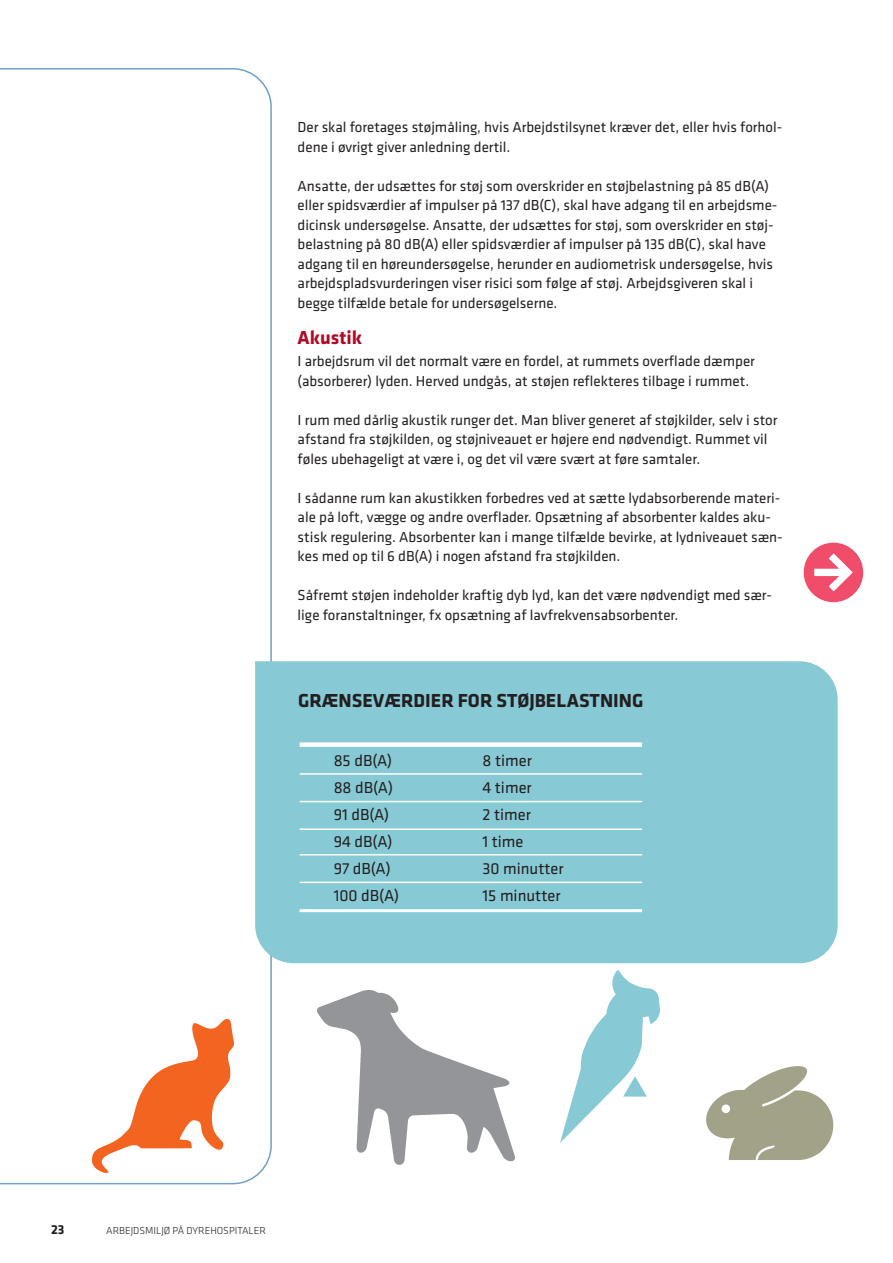
<style>
.page{position:relative;width:893px;height:1263px;background:#fff}
.page>*{position:absolute;margin:0;border:0;box-sizing:border-box;transform-origin:0 0}
.BAR_Brød{font:700 19.5px "Klavika";color:#231f20}
.mellemrubrik{font:700 19.5px "Klavika";color:#b00a27}
.BAR_Brød-2{font:16.5px "Klavika";color:#231f20}
.BAR_Brød-3{font:15px/19.5px "Klavika";color:#231f20}
.t1{font:700 13.5px "Klavika";color:#231f20}
.t2{font:300 10.5px "Klavika";color:#231f20}
</style>
<div class="page">
<svg style="left:0;top:68px;width:272px;height:1117px"></svg>
<svg style="left:804px;top:543px;width:59px;height:59px"></svg>
<div style="left:255px;top:661px;width:583px;height:302px;background:#87c9d4"></div>
<hr style="left:300px;top:801px;width:342px;height:1px;background:#fff">
<hr style="left:300px;top:773px;width:342px;height:2px;background:#fff">
<hr style="left:300px;top:828px;width:342px;height:2px;background:#fff">
<hr style="left:300px;top:854px;width:342px;height:1px;background:#fff">
<hr style="left:300px;top:882px;width:342px;height:1px;background:#fff">
<hr style="left:300px;top:909px;width:342px;height:3px;background:#fff">
<div style="left:300px;top:742px;width:342px;height:5px;background:#fff"></div>
<img style="left:317px;top:990px;width:197px;height:174px">
<img style="left:93px;top:1019px;width:140px;height:153px">
<img style="left:561px;top:971px;width:98px;height:171px">
<img style="left:706px;top:1066px;width:127px;height:94px">
<p class="BAR_Brød-3" style="left:298px;top:117px;width:486px">Der skal foretages støjmåling, hvis Arbejdstilsynet kræver det, eller hvis forhol&shy;dene i øvrigt giver anledning dertil.</p>
<p class="BAR_Brød-3" style="left:298px;top:175px;width:481px">Ansatte, der udsættes for støj som overskrider en støjbelastning på 85 dB(A) eller spidsværdier af impulser på 137 dB(C), skal have adgang til en arbejdsme&shy;dicinsk undersøgelse. Ansatte, der udsættes for støj, som overskrider en støj&shy;belastning på 80 dB(A) eller spidsværdier af impulser på 135 dB(C), skal have adgang til en høreundersøgelse, herunder en audiometrisk undersøgelse, hvis arbejdspladsvurderingen viser risici som følge af støj. Arbejdsgiveren skal i begge tilfælde betale for undersøgelserne.</p>
<p class="mellemrubrik" style="left:298px;top:323px;width:66px">Akustik</p>
<p class="BAR_Brød-3" style="left:298px;top:351px;width:459px">I arbejdsrum vil det normalt være en fordel, at rummets overflade dæmper (absorberer) lyden. Herved undgås, at støjen reflekteres tilbage i rummet.</p>
<p class="BAR_Brød-3" style="left:298px;top:409px;width:481px">I rum med dårlig akustik runger det. Man bliver generet af støjkilder, selv i stor afstand fra støjkilden, og støjniveauet er højere end nødvendigt. Rummet vil føles ubehageligt at være i, og det vil være svært at føre samtaler.</p>
<p class="BAR_Brød-3" style="left:298px;top:487px;width:487px">I sådanne rum kan akustikken forbedres ved at sætte lydabsorberende materi&shy;ale på loft, vægge og andre overflader. Opsætning af absorbenter kaldes aku&shy;stisk regulering. Absorbenter kan i mange tilfælde bevirke, at lydniveauet sæn&shy;kes med op til 6 dB(A) i nogen afstand fra støjkilden.</p>
<p class="BAR_Brød-3" style="left:298px;top:585px;width:476px">Såfremt støjen indeholder kraftig dyb lyd, kan det være nødvendigt med sær&shy;lige foranstaltninger, fx opsætning af lavfrekvensabsorbenter.</p>
<p class="BAR_Brød" style="left:298px;top:686px;width:347px">GRÆNSEVÆRDIER FOR STØJBELASTNING</p>
<p class="BAR_Brød-2" style="left:334px;top:749px;width:60px">85 dB(A)</p>
<p class="BAR_Brød-2" style="left:482px;top:749px;width:51px">8 timer</p>
<p class="BAR_Brød-2" style="left:334px;top:776px;width:61px">88 dB(A)</p>
<p class="BAR_Brød-2" style="left:482px;top:776px;width:51px">4 timer</p>
<p class="BAR_Brød-2" style="left:334px;top:803px;width:57px">91 dB(A)</p>
<p class="BAR_Brød-2" style="left:482px;top:803px;width:50px">2 timer</p>
<p class="BAR_Brød-2" style="left:334px;top:830px;width:60px">94 dB(A)</p>
<p class="BAR_Brød-2" style="left:482px;top:830px;width:43px">1 time</p>
<p class="BAR_Brød-2" style="left:334px;top:857px;width:59px">97 dB(A)</p>
<p class="BAR_Brød-2" style="left:482px;top:857px;width:83px">30 minutter</p>
<p class="BAR_Brød-2" style="left:334px;top:884px;width:67px">100 dB(A)</p>
<p class="BAR_Brød-2" style="left:482px;top:884px;width:79px">15 minutter</p>
<p class="t1" style="left:51px;top:1220px;width:15px">23</p>
<p class="t2" style="left:106px;top:1224px;width:161px">ARBEJDSMILJØ PÅ DYREHOSPITALER</p>
</div>
